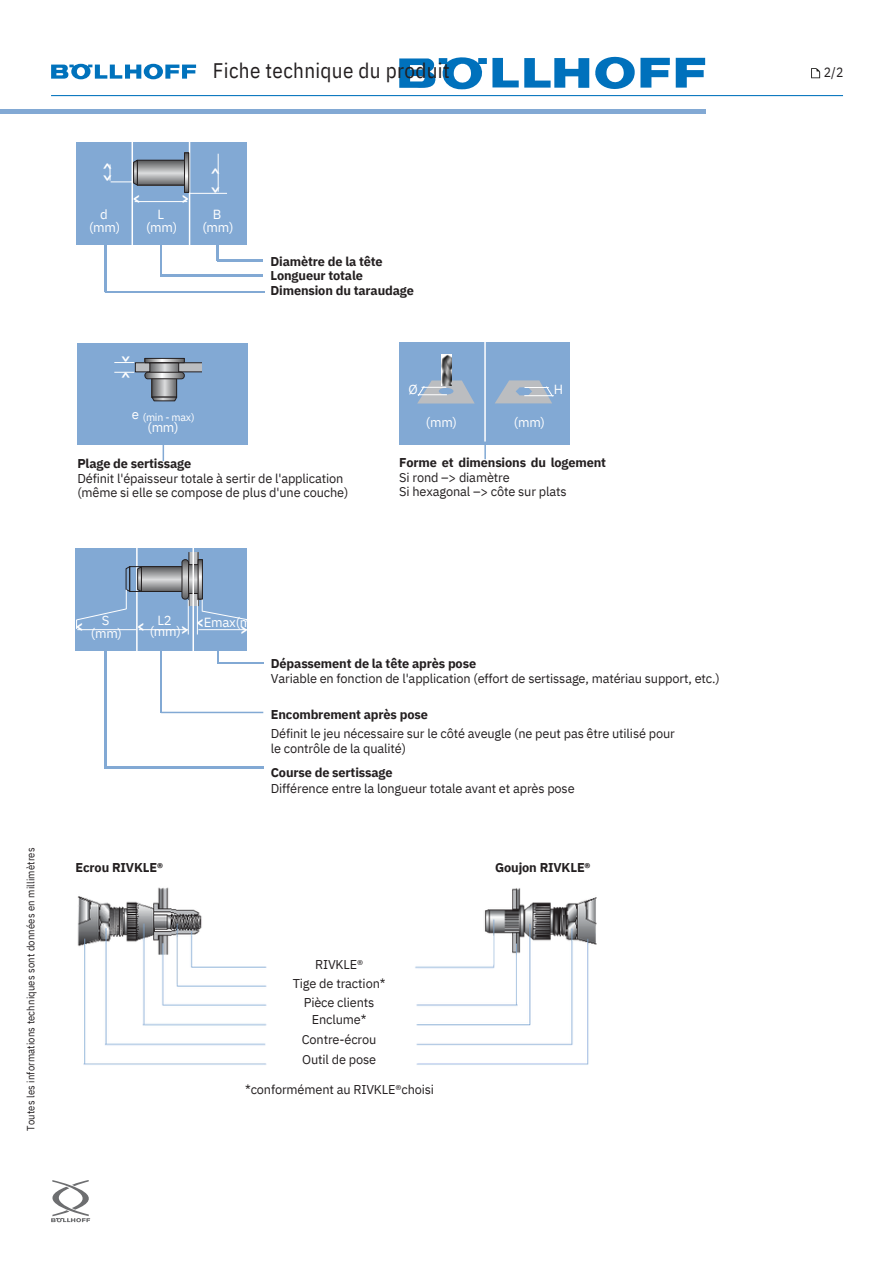
<style>
.page{position:relative;width:894px;height:1264px;background:#fff}
.page>*{position:absolute;margin:0;border:0;box-sizing:border-box;transform-origin:0 0}
.t1{font:21px "IBM Plex Sans Cond";letter-spacing:.015em;color:#231f20}
.t2{font:13.5px "IBM Plex Sans Cond";color:#231f20}
.t3{font:13.2px/12.5px "IBM Plex Sans";letter-spacing:-.02em;color:#fff;text-align:center}
.t4{font:700 13.2px "IBM Plex Sans";color:#fff}
.t5{font:12.75px/14.7px "IBM Plex Sans";letter-spacing:-.01em;color:#231f20}
.t6{font:700 12.75px/14.7px "IBM Plex Sans";letter-spacing:-.01em;color:#231f20}
.t7{font:10.5px "IBM Plex Sans Cond";letter-spacing:.015em;color:#231f20}
.t8{font:10.5px "IBM Plex Sans";letter-spacing:-.02em;color:#fff}
.s1{font-weight:700}
</style>
<div class="page">
<svg style="left:51px;top:1180px;width:40px;height:42px"></svg>
<svg style="left:51px;top:64px;width:145px;height:15px"></svg>
<hr style="left:162px;top:426px;width:2px;height:35px;background:#82a9d4">
<div style="left:77px;top:343px;width:171px;height:102px;background:#82a9d4"></div>
<svg style="left:153px;top:379px;width:22px;height:16px"></svg>
<div style="left:151px;top:374px;width:26px;height:23px;border:1px solid #231f20"></div>
<svg style="left:151px;top:396px;width:27px;height:5px"></svg>
<svg style="left:146px;top:360px;width:37px;height:1px"></svg>
<div style="left:144px;top:358px;width:41px;height:5px;border:1px solid #231f20"></div>
<svg style="left:114px;top:362px;width:88px;height:17px"></svg>
<hr style="left:160px;top:240px;width:1px;height:35px;background:#82a9d4">
<hr style="left:161px;top:274px;width:102px;height:2px;background:#82a9d4">
<hr style="left:217px;top:259px;width:46px;height:2px;background:#82a9d4">
<hr style="left:106px;top:291px;width:159px;height:1px;background:#82a9d4">
<hr style="left:160px;top:643px;width:2px;height:69px;background:#82a9d4">
<hr style="left:161px;top:711px;width:102px;height:2px;background:#82a9d4">
<hr style="left:217px;top:628px;width:1px;height:35px;background:#82a9d4">
<hr style="left:218px;top:662px;width:45px;height:1px;background:#82a9d4">
<hr style="left:105px;top:643px;width:1px;height:124px;background:#82a9d4">
<hr style="left:104px;top:767px;width:159px;height:1px;background:#82a9d4">
<hr style="left:484px;top:424px;width:2px;height:35px;background:#82a9d4">
<div style="left:399px;top:342px;width:171px;height:103px;background:#82a9d4"></div>
<hr style="left:51px;top:95px;width:791px;height:1px;background:#0072bc">
<div style="left:0;top:109px;width:705px;height:5px;background:#82a9d4"></div>
<svg style="left:640px;top:58px;width:29px;height:30px"></svg>
<svg style="left:675px;top:58px;width:30px;height:30px"></svg>
<svg style="left:524px;top:56px;width:110px;height:33px"></svg>
<svg style="left:492px;top:58px;width:26px;height:29px"></svg>
<svg style="left:399px;top:57px;width:87px;height:32px"></svg>
<img style="left:441px;top:354px;width:10px;height:26px">
<img style="left:77px;top:887px;width:190px;height:178px">
<hr style="left:217px;top:226px;width:1px;height:35px;background:#82a9d4">
<hr style="left:104px;top:234px;width:2px;height:58px;background:#82a9d4">
<div style="left:76px;top:143px;width:170px;height:102px;background:#82a9d4"></div>
<hr style="left:189px;top:137px;width:1px;height:111px;background:#fff">
<hr style="left:131px;top:137px;width:2px;height:114px;background:#fff">
<svg style="left:139px;top:162px;width:45px;height:21px"></svg>
<div style="left:137px;top:160px;width:50px;height:25px;border:1px solid #231f20"></div>
<svg style="left:186px;top:154px;width:1px;height:37px"></svg>
<div style="left:184px;top:152px;width:5px;height:41px;border:1px solid #231f20"></div>
<hr style="left:189px;top:193px;width:38px;height:1px;background:#fff">
<hr style="left:218px;top:154px;width:1px;height:38px;background:#fff">
<svg style="left:110px;top:159px;width:28px;height:27px"></svg>
<hr style="left:135px;top:201px;width:52px;height:1px;background:#fff">
<div style="left:76px;top:548px;width:171px;height:102px;background:#82a9d4"></div>
<hr style="left:136px;top:543px;width:2px;height:115px;background:#fff">
<svg style="left:143px;top:568px;width:38px;height:22px"></svg>
<div style="left:141px;top:566px;width:54px;height:26px;border:1px solid #231f20"></div>
<svg style="left:189px;top:565px;width:9px;height:28px"></svg>
<div style="left:189px;top:552px;width:9px;height:12px;background:#bbbdc0"></div>
<div style="left:188px;top:552px;width:10px;height:13px;border:1px solid #231f20"></div>
<div style="left:189px;top:593px;width:9px;height:12px;background:#bbbdc0"></div>
<div style="left:188px;top:593px;width:10px;height:13px;border:1px solid #231f20"></div>
<svg style="left:137px;top:565px;width:5px;height:27px"></svg>
<svg style="left:200px;top:561px;width:1px;height:36px"></svg>
<div style="left:198px;top:559px;width:5px;height:40px;border:1px solid #231f20"></div>
<svg style="left:181px;top:559px;width:8px;height:41px"></svg>
<hr style="left:192px;top:543px;width:2px;height:117px;background:#fff">
<hr style="left:197px;top:600px;width:1px;height:34px;background:#fff">
<hr style="left:188px;top:600px;width:1px;height:34px;background:#fff">
<hr style="left:77px;top:629px;width:59px;height:1px;background:#fff">
<hr style="left:139px;top:629px;width:49px;height:1px;background:#fff">
<hr style="left:198px;top:629px;width:49px;height:1px;background:#fff">
<svg style="left:75px;top:566px;width:55px;height:63px"></svg>
<svg style="left:201px;top:599px;width:46px;height:21px"></svg>
<svg style="left:417px;top:380px;width:57px;height:23px"></svg>
<hr style="left:484px;top:337px;width:1px;height:104px;background:#fff">
<svg style="left:495px;top:380px;width:58px;height:23px"></svg>
<img style="left:415px;top:888px;width:182px;height:177px">
<svg style="left:811px;top:68px;width:8px;height:10px"></svg>
<h1 class="t1" style="left:213px;top:56px;width:238px">Fiche technique du produit</h1>
<p class="t4" style="left:98px;top:182px;width:21px;rotate:-90deg">&lt; &gt;</p>
<p class="t3" style="left:89px;top:208px;width:33px">d (mm)</p>
<p class="t4" style="left:133px;top:189px;width:9px">&lt;</p>
<p class="t4" style="left:181px;top:189px;width:9px">&gt;</p>
<p class="t3" style="left:146px;top:208px;width:33px">L (mm)</p>
<p class="t4" style="left:206px;top:193px;width:28px;rotate:-90deg">&lt; &gt;</p>
<p class="t3" style="left:202px;top:208px;width:33px">B (mm)</p>
<p class="t4" style="left:116px;top:379px;width:26px;rotate:-90deg">&gt; &lt;</p>
<p class="t3" style="left:132px;top:408px;width:9px">e</p>
<p class="t8" style="left:143px;top:410px;width:53px">(min - max)</p>
<p class="t3" style="left:147px;top:420px;width:33px">(mm)</p>
<p class="t6" style="left:270px;top:253px;width:145px">Diamètre de la tête<br>Longueur totale<br>Dimension du taraudage</p>
<p class="t3" style="left:408px;top:382px;width:11px">Ø</p>
<p class="t3" style="left:426px;top:415px;width:33px">(mm)</p>
<p class="t3" style="left:514px;top:415px;width:33px">(mm)</p>
<p class="t3" style="left:553px;top:382px;width:11px">H</p>
<p class="t6" style="left:77px;top:456px;width:115px">Plage de sertissage</p>
<p class="t5" style="left:77px;top:470px;width:272px">Définit l'épaisseur totale à sertir de l'application (même si elle se compose de plus d'une couche)</p>
<p class="t6" style="left:399px;top:455px;width:208px">Forme et dimensions du logement</p>
<p class="t5" style="left:399px;top:469px;width:169px">Si rond –&gt; diamètre<br>Si hexagonal –&gt; côte sur plats</p>
<p class="t7" style="left:24px;top:1130px;width:284px;rotate:-90deg">Toutes les informations techniques sont données en millimètres</p>
<p class="t4" style="left:76px;top:617px;width:9px">&lt;</p>
<p class="t3" style="left:91px;top:614px;width:33px">S (mm)</p>
<p class="t3" style="left:150px;top:614px;width:33px;line-height:11.2px">L2 (mm)</p>
<p class="t3" style="left:196px;top:615px;width:72px"><span class="s1">&lt;</span>Emax(mm)</p>
<p class="t4" style="left:137px;top:617px;width:9px">&lt;</p>
<p class="t4" style="left:189px;top:639px;width:9px;rotate:-180deg">&lt;</p>
<p class="t4" style="left:248px;top:639px;width:9px;rotate:-180deg">&lt;</p>
<p class="t6" style="left:271px;top:656px;width:207px">Dépassement de la tête après pose</p>
<p class="t5" style="left:271px;top:670px;width:450px">Variable en fonction de l'application (effort de sertissage, matériau support, etc.)</p>
<p class="t6" style="left:271px;top:706px;width:158px">Encombrement après pose</p>
<p class="t5" style="left:271px;top:725px;width:405px">Définit le jeu nécessaire sur le côté aveugle (ne peut pas être utilisé pour le contrôle de la qualité)</p>
<p class="t6" style="left:271px;top:765px;width:123px">Course de sertissage</p>
<p class="t5" style="left:271px;top:781px;width:305px">Différence entre la longueur totale avant et après pose</p>
<p class="t6" style="left:76px;top:860px;width:89px">Ecrou RIVKLE®</p>
<p class="t5" style="left:292px;top:954px;width:94px;line-height:19.2px;text-align:center">RIVKLE®<br>Tige de traction*<br>Pièce clients</p>
<p class="t5" style="left:302px;top:1009px;width:76px;line-height:19.6px;text-align:center">Enclume*<br>Contre-écrou<br>Outil de pose</p>
<p class="t5" style="left:245px;top:1081px;width:190px">*conformément au RIVKLE®choisi</p>
<p class="t6" style="left:495px;top:860px;width:97px">Goujon RIVKLE®</p>
<p class="t2" style="left:823px;top:63px;width:21px">2/2</p>
</div>
